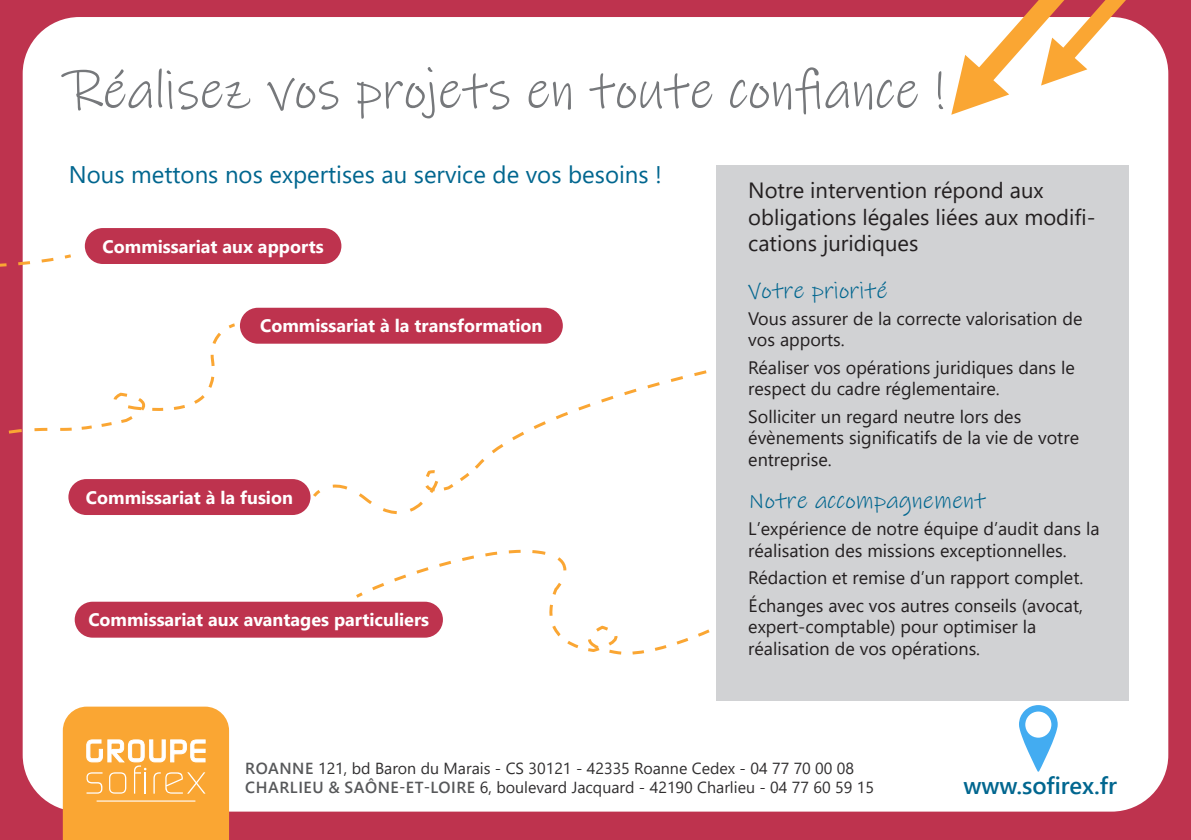
<style>
.page{position:relative;width:1191px;height:840px;background:#fff}
.page>*{position:absolute;margin:0;border:0;box-sizing:border-box;transform-origin:0 0}
.t1{font:55px "Ink Free";color:#76787b;scale:.95 1}
.t2{font:24px "Segoe UI";color:#01668f}
.t3{font:24px "Ink Free";color:#01668f}
.t4{font:600 23.8px "Segoe UI";color:#01668f}
.t5{font:22px/26.4px "Segoe UI";color:#231f20}
.t6{font:18px/21.6px "Segoe UI";color:#231f20}
.t7{font:700 18px "Segoe UI";color:#fff}
.t8{font:16px "Segoe UI";color:#312f30}
.s1{font-weight:600;color:#57585a}
</style>
<div class="page">
<div style="left:0;top:0;width:1191px;height:839px;background:#be334e"></div>
<div style="left:23px;top:17px;width:1145px;height:794px;background:#fff;border-radius:57px"></div>
<svg style="left:353px;top:549px;width:357px;height:106px"></svg>
<svg style="left:951px;top:0;width:175px;height:115px"></svg>
<div style="left:240px;top:307px;width:323px;height:36px;background:#be334e;border-radius:18px"></div>
<div style="left:85px;top:228px;width:256px;height:36px;background:#be334e;border-radius:18px"></div>
<div style="left:68px;top:479px;width:242px;height:35px;background:#be334e;border-radius:18px"></div>
<svg style="left:0;top:133px;width:71px;height:137px"></svg>
<svg style="left:8px;top:322px;width:227px;height:143px"></svg>
<svg style="left:382px;top:507px;width:37px;height:8px"></svg>
<svg style="left:313px;top:370px;width:394px;height:137px"></svg>
<div style="left:75px;top:601px;width:368px;height:36px;background:#be334e;border-radius:18px"></div>
<svg style="left:63px;top:706px;width:166px;height:133px"></svg>
<hr style="left:97px;top:800px;width:98px;height:1px;background:#fff">
<div style="left:716px;top:165px;width:412px;height:534px;background:#d1d2d4"></div>
<svg style="left:1019px;top:705px;width:38px;height:66px"></svg>
<p class="t1" style="left:70px;top:51px;width:922px">Réalisez vos projets en toute confiance !</p>
<p class="t2" style="left:69px;top:151px;width:595px">Nous mettons nos expertises au service de vos besoins !</p>
<p class="t7" style="left:103px;top:229px;width:222px">Commissariat aux apports</p>
<p class="t7" style="left:260px;top:309px;width:284px">Commissariat à la transformation</p>
<p class="t7" style="left:86px;top:480px;width:208px">Commissariat à la fusion</p>
<p class="t7" style="left:88px;top:602px;width:342px">Commissariat aux avantages particuliers</p>
<p class="t5" style="left:748px;top:175px;width:349px">Notre intervention répond aux obligations légales liées aux modifi&shy;cations juridiques</p>
<p class="t3" style="left:748px;top:272px;width:141px">Votre priorité</p>
<p class="t6" style="left:748px;top:306px;width:336px">Vous assurer de la correcte valorisation de vos apports.</p>
<p class="t6" style="left:748px;top:355px;width:328px">Réaliser vos opérations juridiques dans le respect du cadre réglementaire.</p>
<p class="t6" style="left:748px;top:403px;width:332px">Solliciter un regard neutre lors des évènements significatifs de la vie de votre entreprise.</p>
<p class="t3" style="left:748px;top:483px;width:239px">Notre accompagnement</p>
<p class="t6" style="left:748px;top:516px;width:353px">L’expérience de notre équipe d’audit dans la réalisation des missions exceptionnelles.</p>
<p class="t6" style="left:748px;top:565px;width:337px">Rédaction et remise d’un rapport complet.</p>
<p class="t6" style="left:748px;top:592px;width:336px">Échanges avec vos autres conseils (avocat, expert-comptable) pour optimiser la réalisation de vos opérations.</p>
<p class="t8" style="left:245px;top:752px;width:610px"><span class="s1">ROANNE</span> 121, bd Baron du Marais - CS 30121 - 42335 Roanne Cedex - 04 77 70 00 08</p>
<p class="t8" style="left:245px;top:771px;width:630px"><span class="s1">CHARLIEU &amp; SAÔNE-ET-LOIRE</span> 6, boulevard Jacquard - 42190 Charlieu - 04 77 60 59 15</p>
<p class="t4" style="left:963px;top:762px;width:155px">www.sofirex.fr</p>
</div>
